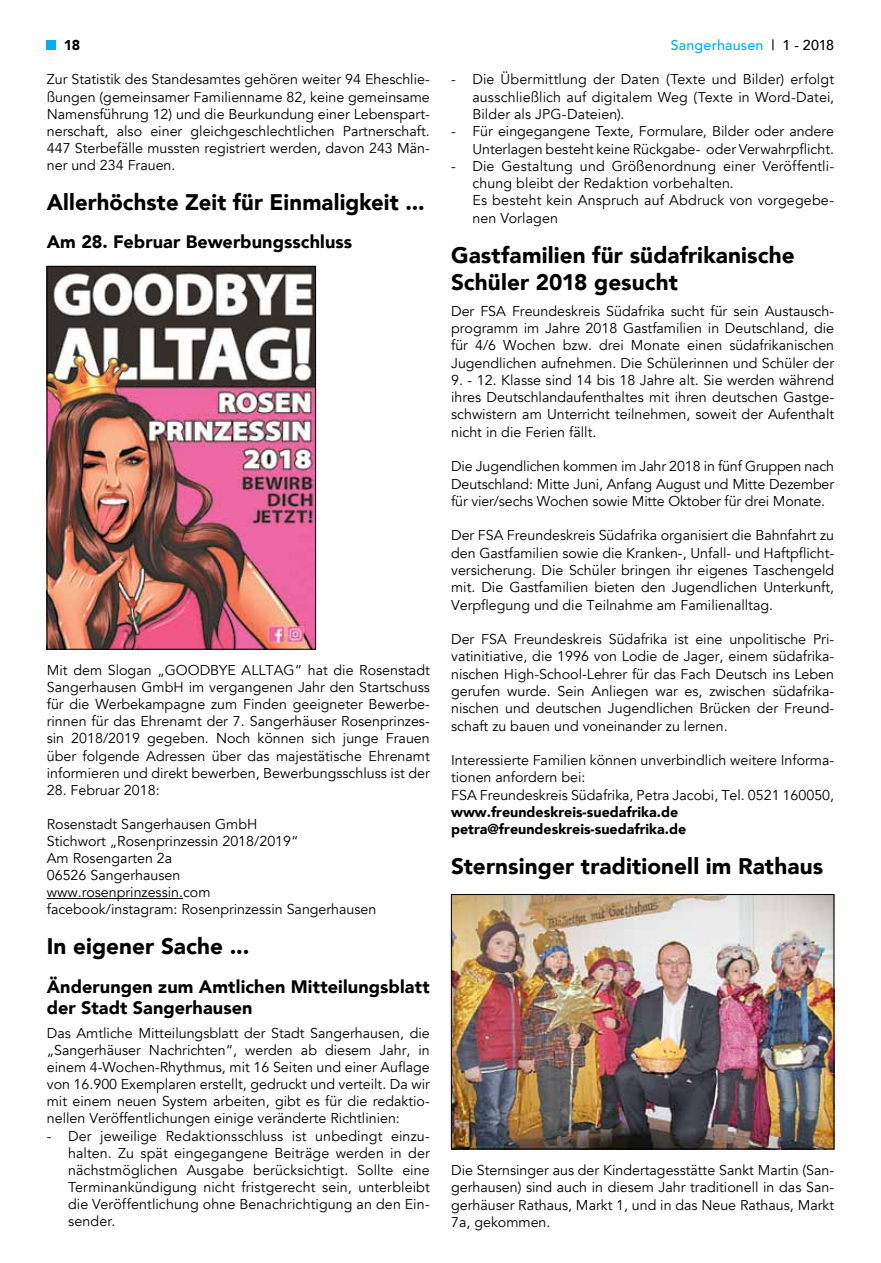
<style>
.page{position:relative;width:881px;height:1263px;background:#fff}
.page>*{position:absolute;margin:0;border:0;box-sizing:border-box;transform-origin:0 0}
.t1{font:900 22.5px/27.2px "Avenir";letter-spacing:.005em;color:#000}
.t2{font:900 18px/21.6px "Avenir";letter-spacing:.005em;color:#000}
.t3{font:14.25px/17.2px "Avenir";color:#000;text-align:justify}
.t4{font:900 14.25px/17.2px "Avenir";color:#000}
.t5{font:500 14.25px "Avenir";letter-spacing:.01em;color:#00afea}
.s1{color:#000}
</style>
<div class="page">
<div style="left:47px;top:40px;width:9px;height:9px;background:#00afea"></div>
<img style="left:453px;top:896px;width:378px;height:251px">
<div style="left:451px;top:894px;width:382px;height:255px;border:1px solid #000"></div>
<img style="left:49px;top:268px;width:264px;height:379px">
<div style="left:47px;top:266px;width:268px;height:383px;border:1px solid #000"></div>
<hr style="left:47px;top:898px;width:136px;height:1px;background:#000">
<p class="t4" style="left:64px;top:36px;width:18px">18</p>
<p class="t5" style="left:670px;top:33px;width:165px">Sangerhausen <span class="s1">| 1 - 2018</span></p>
<p class="t3" style="left:472px;top:71px;width:363px;text-indent:-21px">- Die Übermittlung der Daten (Texte und Bilder) erfolgt ausschließlich auf digitalem Weg (Texte in Word-Datei, Bilder als JPG-Dateien).</p>
<p class="t3" style="left:451px;top:123px;width:384px;text-align:right">- Für eingegangene Texte, Formulare, Bilder oder andere<br>Unterlagen besteht keine Rückgabe- oder Verwahrpflicht.</p>
<p class="t3" style="left:472px;top:158px;width:363px;text-align:left;text-indent:-21px">- Die Gestaltung und Größenordnung einer Veröffentli&shy;chung bleibt der Redaktion vorbehalten.<br>Es besteht kein Anspruch auf Abdruck von vorgegebe&shy;nen Vorlagen</p>
<h1 class="t1" style="left:451px;top:241px;width:345px">Gastfamilien für südafrikanische<br>Schüler 2018 gesucht</h1>
<p class="t3" style="left:451px;top:302px;width:384px">Der FSA Freundeskreis Südafrika sucht für sein Austausch&shy;programm im Jahre 2018 Gastfamilien in Deutschland, die für 4/6 Wochen bzw. drei Monate einen südafrikanischen Jugendlichen aufnehmen. Die Schülerinnen und Schüler der</p>
<p class="t3" style="left:451px;top:371px;width:384px">9. - 12. Klasse sind 14 bis 18 Jahre alt. Sie werden während ihres Deutschlandaufenthaltes mit ihren deutschen Gastge&shy;schwistern am Unterricht teilnehmen, soweit der Aufenthalt nicht in die Ferien fällt.</p>
<p class="t3" style="left:451px;top:458px;width:384px">Die Jugendlichen kommen im Jahr 2018 in fünf Gruppen nach Deutschland: Mitte Juni, Anfang August und Mitte Dezember für vier/sechs Wochen sowie Mitte Oktober für drei Monate.</p>
<p class="t3" style="left:451px;top:527px;width:384px">Der FSA Freundeskreis Südafrika organisiert die Bahnfahrt zu den Gastfamilien sowie die Kranken-, Unfall- und Haftpflicht&shy;versicherung. Die Schüler bringen ihr eigenes Taschengeld mit. Die Gastfamilien bieten den Jugendlichen Unterkunft, Verpflegung und die Teilnahme am Familienalltag.</p>
<p class="t3" style="left:451px;top:631px;width:384px">Der FSA Freundeskreis Südafrika ist eine unpolitische Pri&shy;vatinitiative, die 1996 von Lodie de Jager, einem südafrika&shy;nischen High-School-Lehrer für das Fach Deutsch ins Leben gerufen wurde. Sein Anliegen war es, zwischen südafrika&shy;nischen und deutschen Jugendlichen Brücken der Freund&shy;schaft zu bauen und voneinander zu lernen.</p>
<p class="t3" style="left:451px;top:752px;width:384px;text-align:left">Interessierte Familien können unverbindlich weitere Informa&shy;tionen anfordern bei:<br>FSA Freundeskreis Südafrika, Petra Jacobi, Tel. 0521 160050,</p>
<p class="t4" style="left:451px;top:803px;width:236px">www.freundeskreis-suedafrika.de petra@freundeskreis-suedafrika.de</p>
<h1 class="t1" style="left:451px;top:852px;width:373px">Sternsinger traditionell im Rathaus</h1>
<p class="t3" style="left:47px;top:71px;width:384px">Zur Statistik des Standesamtes gehören weiter 94 Eheschlie&shy;ßungen (gemeinsamer Familienname 82, keine gemeinsame Namensführung 12) und die Beurkundung einer Lebenspart&shy;nerschaft, also einer gleichgeschlechtlichen Partnerschaft.<br>447 Sterbefälle mussten registriert werden, davon 243 Män&shy;ner und 234 Frauen.</p>
<h1 class="t1" style="left:47px;top:188px;width:379px">Allerhöchste Zeit für Einmaligkeit ...</h1>
<p class="t2" style="left:47px;top:231px;width:307px">Am 28. Februar Bewerbungsschluss</p>
<p class="t3" style="left:47px;top:662px;width:384px">Mit dem Slogan „GOODBYE ALLTAG“ hat die Rosenstadt Sangerhausen GmbH im vergangenen Jahr den Startschuss für die Werbekampagne zum Finden geeigneter Bewerbe&shy;rinnen für das Ehrenamt der 7. Sangerhäuser Rosenprinzes&shy;sin 2018/2019 gegeben. Noch können sich junge Frauen über folgende Adressen über das majestätische Ehrenamt informieren und direkt bewerben, Bewerbungsschluss ist der</p>
<p class="t3" style="left:47px;top:781px;width:114px">28. Februar 2018:</p>
<p class="t3" style="left:47px;top:816px;width:331px;text-align:left">Rosenstadt Sangerhausen GmbH<br>Stichwort „Rosenprinzessin 2018/2019“<br>Am Rosengarten 2a<br>06526 Sangerhausen<br>www.rosenprinzessin.com<br>facebook/instagram: Rosenprinzessin Sangerhausen</p>
<h1 class="t1" style="left:47px;top:932px;width:204px">In eigener Sache ...</h1>
<p class="t2" style="left:47px;top:975px;width:384px">Änderungen zum Amtlichen Mitteilungsblatt der Stadt Sangerhausen</p>
<p class="t3" style="left:47px;top:1025px;width:384px">Das Amtliche Mitteilungsblatt der Stadt Sangerhausen, die „Sangerhäuser Nachrichten“, werden ab diesem Jahr, in einem 4-Wochen-Rhythmus, mit 16 Seiten und einer Auflage von 16.900 Exemplaren erstellt, gedruckt und verteilt. Da wir mit einem neuen System arbeiten, gibt es für die redaktio&shy;nellen Veröffentlichungen einige veränderte Richtlinien:</p>
<p class="t3" style="left:68px;top:1127px;width:363px;text-indent:-21px">- Der jeweilige Redaktionsschluss ist unbedingt einzu&shy;halten. Zu spät eingegangene Beiträge werden in der nächstmöglichen Ausgabe berücksichtigt. Sollte eine Terminankündigung nicht fristgerecht sein, unterbleibt die Veröffentlichung ohne Benachrichtigung an den Ein&shy;sender.</p>
<p class="t3" style="left:451px;top:1162px;width:384px">Die Sternsinger aus der Kindertagesstätte Sankt Martin (San&shy;gerhausen) sind auch in diesem Jahr traditionell in das San&shy;gerhäuser Rathaus, Markt 1, und in das Neue Rathaus, Markt 7a, gekommen.</p>
</div>
